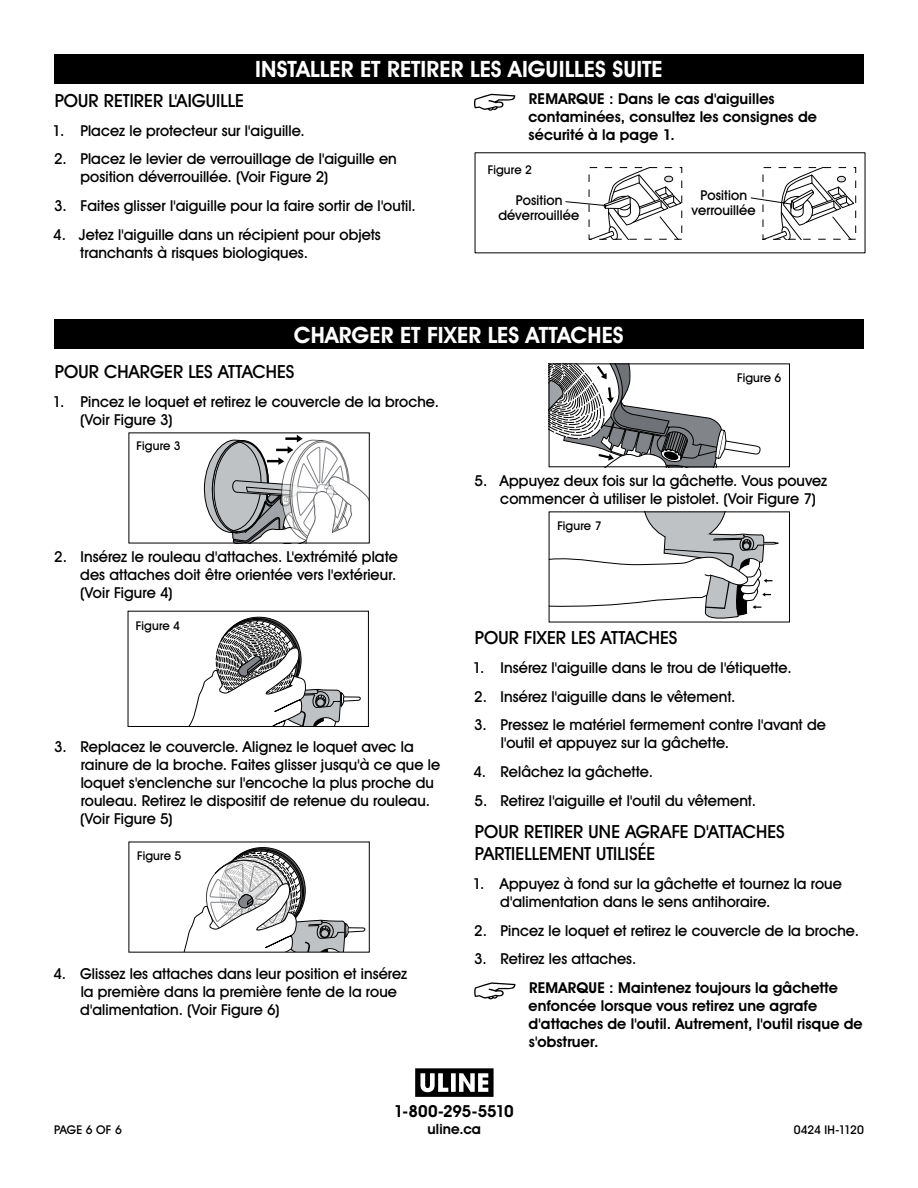
<style>
.page{position:relative;width:918px;height:1188px;background:#fff}
.page>*{position:absolute;margin:0;border:0;box-sizing:border-box;transform-origin:0 0}
.t1{font:700 22.5px "Uline Two Knine";color:#fff}
.t2{font:18px/21.6px "Uline Two Knine";color:#000}
.t3{font:700 16.5px "Uline Two Knine";letter-spacing:-.015em;color:#000}
.t4{font:15px/18px "Uline Two Knine";letter-spacing:.005em;color:#000}
.t5{font:700 15px/18px "Uline Two Knine";letter-spacing:.005em;color:#000}
.t6{font:700 14.25px "Uline Two Knine";letter-spacing:.01em;color:#000}
.t7{font:13.5px/15px "Uline Two Knine";letter-spacing:.01em;color:#000;text-align:center}
.t8{font:12px "Uline Two Knine";letter-spacing:.01em;color:#000}
.t9{font:12px "Uline Two Knine";letter-spacing:-.01em;color:#000}
</style>
<div class="page">
<svg style="left:415px;top:1068px;width:79px;height:29px"></svg>
<svg style="left:474px;top:982px;width:41px;height:17px"></svg>
<div style="left:54px;top:319px;width:810px;height:30px;background:#000"></div>
<div style="left:763px;top:167px;width:93px;height:73px;border:1px dashed #000"></div>
<svg style="left:565px;top:168px;width:117px;height:72px"></svg>
<svg style="left:750px;top:168px;width:106px;height:71px"></svg>
<svg style="left:474px;top:94px;width:41px;height:17px"></svg>
<div style="left:54px;top:54px;width:810px;height:30px;background:#000"></div>
<svg style="left:551px;top:366px;width:209px;height:99px"></svg>
<div style="left:549px;top:364px;width:241px;height:103px;border:1px solid #000"></div>
<svg style="left:203px;top:435px;width:165px;height:106px"></svg>
<svg style="left:184px;top:847px;width:182px;height:104px"></svg>
<svg style="left:551px;top:514px;width:228px;height:105px"></svg>
<svg style="left:189px;top:616px;width:172px;height:109px"></svg>
<div style="left:128px;top:611px;width:241px;height:116px;border:1px solid #000"></div>
<h1 class="t1" style="left:255px;top:56px;width:409px">INSTALLER ET RETIRER LES AIGUILLES SUITE</h1>
<p class="t2" style="left:55px;top:89px;width:191px">POUR RETIRER L'AIGUILLE</p>
<p class="t4" style="left:53px;top:121px;width:254px">1. Placez le protecteur sur l'aiguille.</p>
<p class="t4" style="left:81px;top:150px;width:318px;text-indent:-26px">2. Placez le levier de verrouillage de l'aiguille en position déverrouillée. (Voir Figure 2)</p>
<p class="t4" style="left:54px;top:197px;width:363px">3. Faites glisser l'aiguille pour la faire sortir de l'outil.</p>
<p class="t4" style="left:80px;top:225px;width:302px;text-indent:-27px">4. Jetez l'aiguille dans un récipient pour objets tranchants à risques biologiques.</p>
<p class="t5" style="left:528px;top:90px;width:290px">REMARQUE : Dans le cas d'aiguilles contaminées, consultez les consignes de sécurité à la page 1.</p>
<p class="t8" style="left:488px;top:162px;width:46px">Figure 2</p>
<p class="t7" style="left:498px;top:192px;width:83px">Position déverrouillée</p>
<p class="t7" style="left:692px;top:188px;width:66px">Position verrouillée</p>
<h1 class="t1" style="left:294px;top:321px;width:331px">CHARGER ET FIXER LES ATTACHES</h1>
<p class="t2" style="left:55px;top:361px;width:241px">POUR CHARGER LES ATTACHES</p>
<p class="t4" style="left:80px;top:392px;width:360px;text-indent:-27px">1. Pincez le loquet et retirez le couvercle de la broche. (Voir Figure 3)</p>
<p class="t8" style="left:137px;top:438px;width:46px">Figure 3</p>
<p class="t8" style="left:737px;top:370px;width:46px">Figure 6</p>
<p class="t4" style="left:500px;top:471px;width:328px;text-indent:-26px">5. Appuyez deux fois sur la gâchette. Vous pouvez commencer à utiliser le pistolet. (Voir Figure 7)</p>
<p class="t4" style="left:80px;top:547px;width:319px;text-align:justify;text-indent:-26px">2. Insérez le rouleau d'attaches. L'extrémité plate des attaches doit être orientée vers l'extérieur. (Voir Figure 4)</p>
<p class="t8" style="left:136px;top:618px;width:46px">Figure 4</p>
<p class="t4" style="left:80px;top:738px;width:362px;text-indent:-26px">3. Replacez le couvercle. Alignez le loquet avec la rainure de la broche. Faites glisser jusqu'à ce que le loquet s'enclenche sur l'encoche la plus proche du rouleau. Retirez le dispositif de retenue du rouleau. (Voir Figure 5)</p>
<p class="t8" style="left:137px;top:848px;width:46px">Figure 5</p>
<p class="t4" style="left:80px;top:965px;width:328px;text-indent:-27px">4. Glissez les attaches dans leur position et insérez la première dans la première fente de la roue d'alimentation. (Voir Figure 6)</p>
<p class="t8" style="left:557px;top:519px;width:46px">Figure 7</p>
<p class="t2" style="left:475px;top:627px;width:204px">POUR FIXER LES ATTACHES</p>
<p class="t4" style="left:473px;top:658px;width:320px">1. Insérez l'aiguille dans le trou de l'étiquette.</p>
<p class="t4" style="left:474px;top:687px;width:263px">2. Insérez l'aiguille dans le vêtement.</p>
<p class="t4" style="left:501px;top:716px;width:327px;text-indent:-26px">3. Pressez le matériel fermement contre l'avant de l'outil et appuyez sur la gâchette.</p>
<p class="t4" style="left:473px;top:763px;width:181px">4. Relâchez la gâchette.</p>
<p class="t4" style="left:475px;top:791px;width:283px">5. Retirez l'aiguille et l'outil du vêtement.</p>
<p class="t2" style="left:475px;top:821px;width:311px">POUR RETIRER UNE AGRAFE D'ATTACHES<br>PARTIELLEMENT UTILISÉE</p>
<p class="t4" style="left:500px;top:874px;width:343px;text-indent:-27px">1. Appuyez à fond sur la gâchette et tournez la roue d'alimentation dans le sens antihoraire.</p>
<p class="t4" style="left:474px;top:921px;width:386px">2. Pincez le loquet et retirez le couvercle de la broche.</p>
<p class="t4" style="left:474px;top:950px;width:164px">3. Retirez les attaches.</p>
<p class="t5" style="left:529px;top:979px;width:336px">REMARQUE : Maintenez toujours la gâchette enfoncée lorsque vous retirez une agrafe d'attaches de l'outil. Autrement, l'outil risque de s'obstruer.</p>
<p class="t3" style="left:394px;top:1101px;width:121px">1-800-295-5510</p>
<p class="t6" style="left:428px;top:1120px;width:55px">uline.ca</p>
<p class="t8" style="left:54px;top:1122px;width:69px">PAGE 6 OF 6</p>
<p class="t9" style="left:794px;top:1122px;width:72px">0424 IH-1120</p>
</div>
